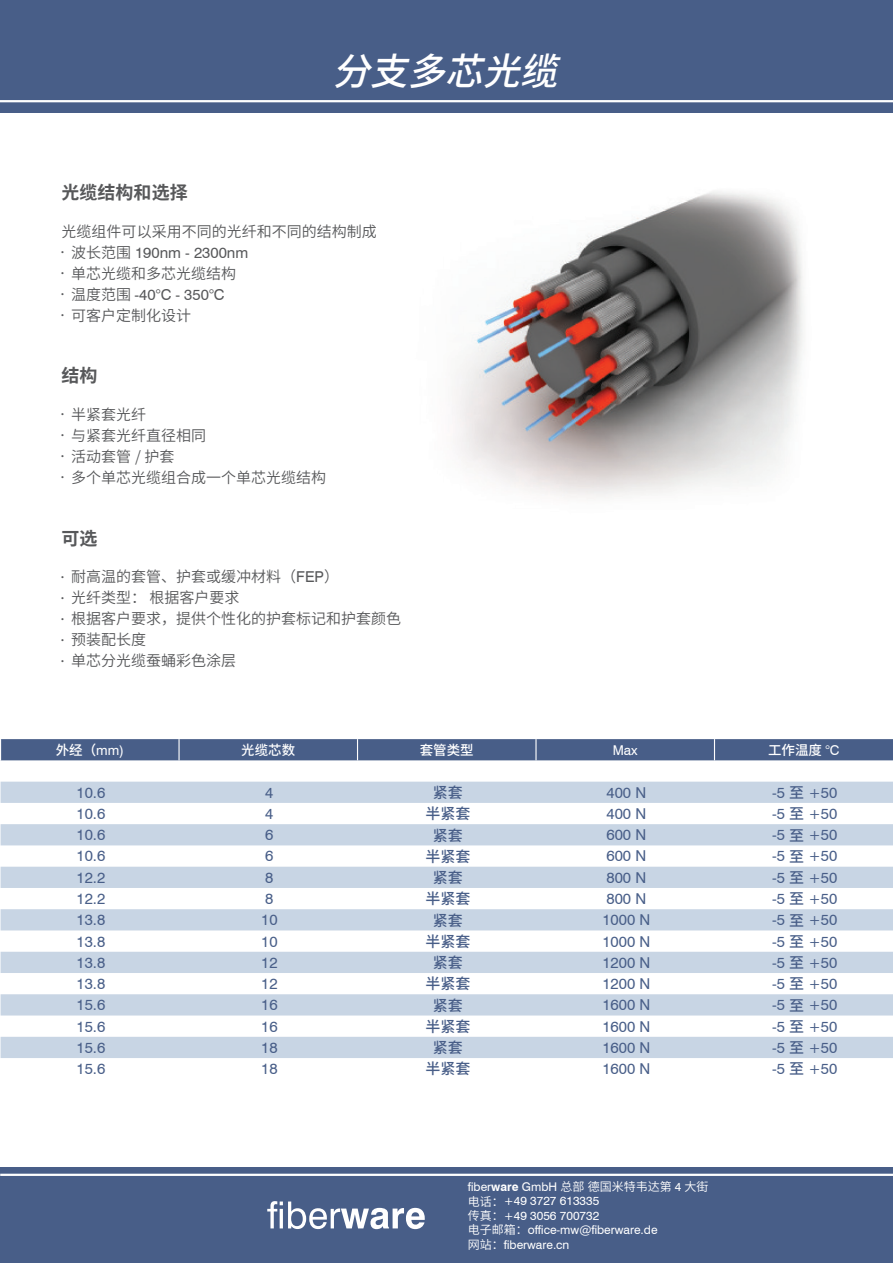
<style>
.page{position:relative;width:893px;height:1263px;background:#fff}
.page>*{position:absolute;margin:0;border:0;box-sizing:border-box;transform-origin:0 0}
.t1{font:italic 500 37.5px "Source Han Sans CN";color:#fff}
.t2{font:700 18px "Source Han Sans CN";color:#57585a}
.t3{font:15px "Swiss 721 BT";color:#485e88}
.t4{font:15px "Source Han Sans CN";color:#57585a}
.t5{font:500 15px "Source Han Sans CN";color:#485e88}
.t6{font:15px "Swiss 721 BT";color:#57585a}
.t7{font:500 13.5px "Source Han Sans CN";color:#fff}
.t8{font:13.5px "Swiss 721 BT";color:#fff}
.t9{font:12px "Swiss 721 BT";color:#fff}
.t10{font:12px "Source Han Sans CN";color:#fff}
.s1{font-family:"Source Han Sans CN"}
.s2{font-family:"Swiss 721 BT"}
.s3{font-family:"Swiss 721 BT";font-weight:400}
.s4{font-family:"Source Han Sans CN";font-weight:500}
.s5{font-family:"Swiss 721 BT";font-weight:700}
</style>
<div class="page">
<img style="left:454px;top:191px;width:349px;height:308px">
<div style="left:0;top:0;width:893px;height:113px;background:#485e88"></div>
<div style="left:0;top:1167px;width:893px;height:96px;background:#485e88"></div>
<hr style="left:0;top:100px;width:893px;height:2px;background:#fff">
<hr style="left:0;top:1174px;width:893px;height:2px;background:#fff">
<svg style="left:267px;top:1201px;width:158px;height:28px"></svg>
<svg style="left:1px;top:782px;width:892px;height:276px;fill:#c8d5e4"></svg>
<div style="left:1px;top:739px;width:892px;height:21px;background:#485e88"></div>
<p class="t2" style="left:62px;top:182px;width:127px">光缆结构和选择</p>
<p class="t1" style="left:333px;top:51px;width:247px">分支多芯光缆</p>
<p class="t4" style="left:62px;top:223px;width:316px">光缆组件可以采用不同的光纤和不同的结构制成</p>
<p class="t6" style="left:62px;top:242px;width:188px"><sup>●</sup> <span class="s1">波长范围</span> 190nm - 2300nm</p>
<p class="t4" style="left:62px;top:265px;width:176px"><sup>●</sup> 单芯光缆和多芯光缆结构</p>
<p class="t6" style="left:62px;top:284px;width:164px"><sup>●</sup> <span class="s1">温度范围</span> -40°C - 350°C</p>
<p class="t4" style="left:62px;top:307px;width:131px"><sup>●</sup> 可客户定制化设计</p>
<p class="t2" style="left:62px;top:365px;width:37px">结构</p>
<p class="t4" style="left:62px;top:406px;width:86px"><sup>●</sup> 半紧套光纤</p>
<p class="t4" style="left:62px;top:427px;width:146px"><sup>●</sup> 与紧套光纤直径相同</p>
<p class="t4" style="left:62px;top:448px;width:114px"><sup>●</sup> 活动套管 / 护套</p>
<p class="t4" style="left:62px;top:469px;width:266px"><sup>●</sup> 多个单芯光缆组合成一个单芯光缆结构</p>
<p class="t2" style="left:62px;top:529px;width:37px">可选</p>
<p class="t4" style="left:62px;top:568px;width:279px"><sup>●</sup> 耐高温的套管、护套或缓冲材料（<span class="s2">FEP</span>）</p>
<p class="t4" style="left:62px;top:589px;width:179px"><sup>●</sup> 光纤类型： 根据客户要求</p>
<p class="t4" style="left:62px;top:610px;width:341px"><sup>●</sup> 根据客户要求，提供个性化的护套标记和护套颜色</p>
<p class="t4" style="left:62px;top:631px;width:86px"><sup>●</sup> 预装配长度</p>
<p class="t4" style="left:62px;top:652px;width:176px"><sup>●</sup> 单芯分光缆蚕蛹彩色涂层</p>
<p class="t7" style="left:56px;top:742px;width:70px">外经（<span class="s3">mm)</span></p>
<p class="t7" style="left:241px;top:742px;width:55px">光缆芯数</p>
<p class="t7" style="left:420px;top:742px;width:55px">套管类型</p>
<p class="t8" style="left:613px;top:740px;width:27px">Max</p>
<p class="t7" style="left:768px;top:742px;width:73px">工作温度 <span class="s3">°C</span></p>
<p class="t3" style="left:76px;top:782px;width:30px">10.6</p>
<p class="t3" style="left:265px;top:782px;width:10px">4</p>
<p class="t5" style="left:433px;top:784px;width:31px">紧套</p>
<p class="t3" style="left:606px;top:782px;width:41px">400 N</p>
<p class="t3" style="left:772px;top:782px;width:67px">-5 <span class="s4">至</span> +50</p>
<p class="t3" style="left:76px;top:803px;width:30px">10.6</p>
<p class="t3" style="left:265px;top:803px;width:10px">4</p>
<p class="t5" style="left:425px;top:805px;width:46px">半紧套</p>
<p class="t3" style="left:606px;top:803px;width:41px">400 N</p>
<p class="t3" style="left:772px;top:803px;width:67px">-5 <span class="s4">至</span> +50</p>
<p class="t3" style="left:76px;top:824px;width:30px">10.6</p>
<p class="t3" style="left:265px;top:824px;width:10px">6</p>
<p class="t5" style="left:433px;top:826px;width:31px">紧套</p>
<p class="t3" style="left:606px;top:824px;width:41px">600 N</p>
<p class="t3" style="left:772px;top:824px;width:67px">-5 <span class="s4">至</span> +50</p>
<p class="t3" style="left:76px;top:846px;width:30px">10.6</p>
<p class="t3" style="left:265px;top:846px;width:10px">6</p>
<p class="t5" style="left:425px;top:848px;width:46px">半紧套</p>
<p class="t3" style="left:606px;top:846px;width:41px">600 N</p>
<p class="t3" style="left:772px;top:846px;width:67px">-5 <span class="s4">至</span> +50</p>
<p class="t3" style="left:76px;top:867px;width:30px">12.2</p>
<p class="t3" style="left:265px;top:867px;width:10px">8</p>
<p class="t5" style="left:433px;top:869px;width:31px">紧套</p>
<p class="t3" style="left:606px;top:867px;width:41px">800 N</p>
<p class="t3" style="left:772px;top:867px;width:67px">-5 <span class="s4">至</span> +50</p>
<p class="t3" style="left:76px;top:888px;width:30px">12.2</p>
<p class="t3" style="left:265px;top:888px;width:10px">8</p>
<p class="t5" style="left:425px;top:890px;width:46px">半紧套</p>
<p class="t3" style="left:606px;top:888px;width:41px">800 N</p>
<p class="t3" style="left:772px;top:888px;width:67px">-5 <span class="s4">至</span> +50</p>
<p class="t3" style="left:76px;top:909px;width:30px">13.8</p>
<p class="t3" style="left:261px;top:909px;width:18px">10</p>
<p class="t5" style="left:433px;top:911px;width:31px">紧套</p>
<p class="t3" style="left:602px;top:909px;width:49px">1000 N</p>
<p class="t3" style="left:772px;top:909px;width:67px">-5 <span class="s4">至</span> +50</p>
<p class="t3" style="left:76px;top:931px;width:30px">13.8</p>
<p class="t3" style="left:261px;top:931px;width:18px">10</p>
<p class="t5" style="left:425px;top:933px;width:46px">半紧套</p>
<p class="t3" style="left:602px;top:931px;width:49px">1000 N</p>
<p class="t3" style="left:772px;top:931px;width:67px">-5 <span class="s4">至</span> +50</p>
<p class="t3" style="left:76px;top:952px;width:30px">13.8</p>
<p class="t3" style="left:261px;top:952px;width:18px">12</p>
<p class="t5" style="left:433px;top:954px;width:31px">紧套</p>
<p class="t3" style="left:602px;top:952px;width:49px">1200 N</p>
<p class="t3" style="left:772px;top:952px;width:67px">-5 <span class="s4">至</span> +50</p>
<p class="t3" style="left:76px;top:973px;width:30px">13.8</p>
<p class="t3" style="left:261px;top:973px;width:18px">12</p>
<p class="t5" style="left:425px;top:975px;width:46px">半紧套</p>
<p class="t3" style="left:602px;top:973px;width:49px">1200 N</p>
<p class="t3" style="left:772px;top:973px;width:67px">-5 <span class="s4">至</span> +50</p>
<p class="t3" style="left:76px;top:995px;width:30px">15.6</p>
<p class="t3" style="left:261px;top:995px;width:18px">16</p>
<p class="t5" style="left:433px;top:997px;width:31px">紧套</p>
<p class="t3" style="left:602px;top:995px;width:49px">1600 N</p>
<p class="t3" style="left:772px;top:995px;width:67px">-5 <span class="s4">至</span> +50</p>
<p class="t3" style="left:76px;top:1016px;width:30px">15.6</p>
<p class="t3" style="left:261px;top:1016px;width:18px">16</p>
<p class="t5" style="left:425px;top:1018px;width:46px">半紧套</p>
<p class="t3" style="left:602px;top:1016px;width:49px">1600 N</p>
<p class="t3" style="left:772px;top:1016px;width:67px">-5 <span class="s4">至</span> +50</p>
<p class="t3" style="left:76px;top:1037px;width:30px">15.6</p>
<p class="t3" style="left:261px;top:1037px;width:18px">18</p>
<p class="t5" style="left:433px;top:1039px;width:31px">紧套</p>
<p class="t3" style="left:602px;top:1037px;width:49px">1600 N</p>
<p class="t3" style="left:772px;top:1037px;width:67px">-5 <span class="s4">至</span> +50</p>
<p class="t3" style="left:76px;top:1058px;width:30px">15.6</p>
<p class="t3" style="left:261px;top:1058px;width:18px">18</p>
<p class="t5" style="left:425px;top:1060px;width:46px">半紧套</p>
<p class="t3" style="left:602px;top:1058px;width:49px">1600 N</p>
<p class="t3" style="left:772px;top:1058px;width:67px">-5 <span class="s4">至</span> +50</p>
<p class="t10" style="left:468px;top:1180px;width:242px"><span class="s2">fiber</span><span class="s5">ware</span> <span class="s2">GmbH</span> 总部德国米特韦达第 <span class="s2">4</span> 大街</p>
<p class="t9" style="left:468px;top:1193px;width:133px"><span class="s1">电话：</span>+49 3727 613335</p>
<p class="t9" style="left:468px;top:1207px;width:133px"><span class="s1">传真：</span>+49 3056 700732</p>
<p class="t9" style="left:468px;top:1221px;width:191px"><span class="s1">电子邮箱：</span>office-mw@fiberware.de</p>
<p class="t9" style="left:468px;top:1236px;width:103px"><span class="s1">网站：</span>fiberware.cn</p>
</div>
